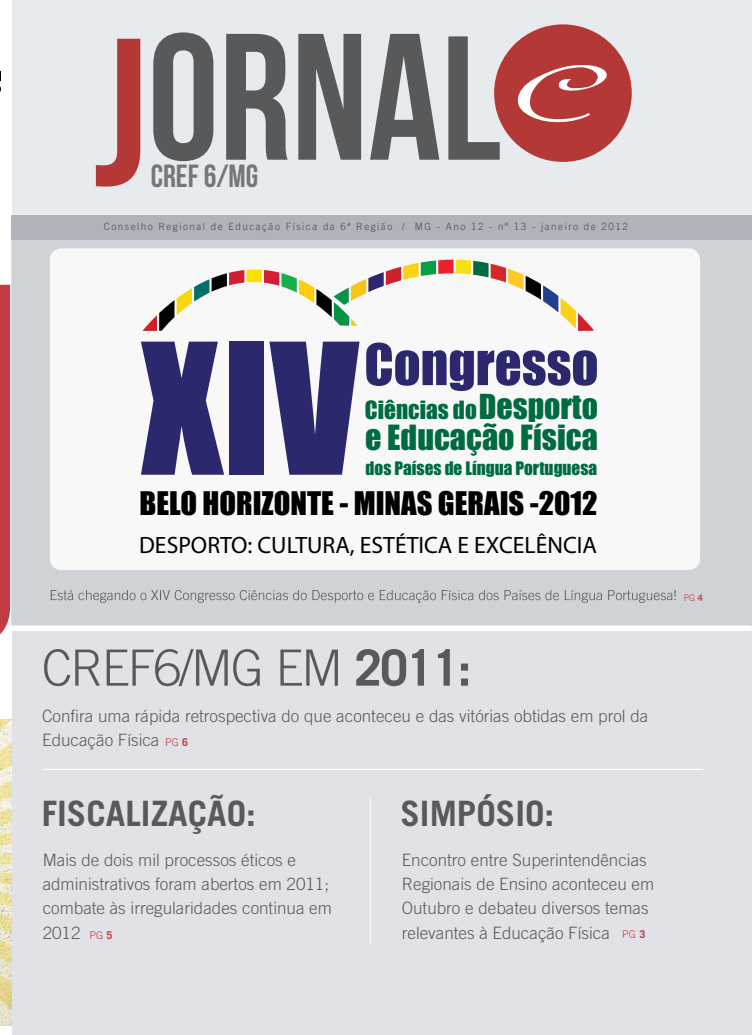
<style>
.page{position:relative;width:752px;height:1035px;background:#fff}
.page>*{position:absolute;margin:0;border:0;box-sizing:border-box;transform-origin:0 0}
.t1{font:179.7px "Bebas Neue";color:#58595b}
.t2{font:168.2px "Impact";color:#2b286d}
.t3{font:52.8px "Impact";color:#2b286d}
.t4{font:300 50px "Trade Gothic";letter-spacing:-.04em;color:#58595b}
.t5{font:700 35px "Trade Gothic";color:#58595b}
.t6{font:32.1px "Impact";color:#006a40}
.t7{font:32px "Bebas Neue";color:#757779}
.t8{font:30.1px "Impact";color:#000}
.t9{font:23.7px "Myriad Pro";color:#000}
.t10{font:23.2px "Impact";color:#006a40}
.t11{font:17.2px "Impact";color:#006a40}
.t12{font:300 17px/24px "Trade Gothic";color:#58595b}
.t13{font:300 10.8px "Trade Gothic";color:#c33c44}
.t14{font:300 10px "Trade Gothic";letter-spacing:.15em;color:#4a4a4d}
.t15{font:300 9px "Trade Gothic";color:#c33c44}
.s1{font-size:210.5px;color:#b43836}
.s2{font-size:176.1px}
.s3{font-size:31.8px}
.s4{font-weight:700}
.s5{font-size:10.8px;color:#c33c44}
.s6{font-weight:700;font-size:10.8px;color:#c33c44}
</style>
<div class="page">
<div style="left:12px;top:0;width:739px;height:625px;background:#e8ebed"></div>
<div style="left:13px;top:631px;width:738px;height:404px;background:#e1e2e8"></div>
<div style="left:12px;top:215px;width:739px;height:24px;background:#b0b3b9"></div>
<div style="left:11px;top:238px;width:740px;height:388px;background:#cfd2d6"></div>
<hr style="left:43px;top:769px;width:659px;height:1px;background:#fff">
<hr style="left:12px;top:625px;width:737px;height:1px;background:#fff">
<div style="left:50px;top:248px;width:649px;height:322px;background:#f8f8f9;border-radius:12px"></div>
<hr style="left:369px;top:798px;width:1px;height:145px;background:#fff">
<div style="left:494px;top:24px;width:137px;height:138px;background:#b43836;border-radius:50%"></div>
<svg style="left:517px;top:65px;width:90px;height:58px"></svg>
<svg style="left:142px;top:260px;width:451px;height:71px"></svg>
<svg style="left:51px;top:590px;width:624px;height:13px"></svg>
<img style="left:0;top:720px;width:11px;height:305px">
<svg style="left:0;top:71px;width:1px;height:21px"></svg>
<svg style="left:0;top:285px;width:11px;height:349px;background:#c84f56"></svg>
<h1 class="t1" style="left:94px;top:-1px;width:408px"><span class="s1">J</span>ORNA<span class="s2">L</span></h1>
<h3 class="t7" style="left:151px;top:158px;width:109px">CREF 6/MG</h3>
<p class="t14" style="left:104px;top:220px;width:525px">Conselho Regional de Educação Física da 6ª Região / MG - Ano 12 - nº 13 - janeiro de 2012</p>
<h2 class="t2" style="left:141px;top:278px;width:219px">XIV</h2>
<h3 class="t3" style="left:364px;top:323px;width:235px">Congresso</h3>
<h3 class="t10" style="left:365px;top:392px;width:234px">Ciências do<span class="s3">Desporto</span></h3>
<h3 class="t6" style="left:365px;top:412px;width:234px">e Educação Física</h3>
<p class="t11" style="left:365px;top:455px;width:233px">dos Países de Língua Portuguesa</p>
<h3 class="t8" style="left:139px;top:479px;width:459px">BELO HORIZONTE - MINAS GERAIS -2012</h3>
<h3 class="t9" style="left:139px;top:530px;width:459px">DESPORTO: CULTURA, ESTÉTICA E EXCELÊNCIA</h3>
<h3 class="t4" style="left:42px;top:638px;width:431px">CREF6/MG em <span class="s4">2011:</span></h3>
<p class="t12" style="left:42px;top:704px;width:607px">Confira uma rápida retrospectiva do que aconteceu e das vitórias obtidas em prol da<br>Educação Física <span class="s5">PG</span> <span class="s6">6</span></p>
<h3 class="t5" style="left:42px;top:791px;width:215px">FISCALIZAÇÃO:</h3>
<h3 class="t5" style="left:400px;top:791px;width:155px">SIMPÓSIO:</h3>
<p class="t12" style="left:401px;top:848px;width:254px">Encontro entre Superintendências<br>Regionais de Ensino aconteceu em<br>Outubro e debateu diversos temas</p>
<p class="t12" style="left:43px;top:848px;width:291px">Mais de dois mil processos éticos e administrativos foram abertos em 2011; combate às irregularidades continua em<br>2012</p>
<p class="t13" style="left:89px;top:929px;width:25px">PG <span class="s4">5</span></p>
<p class="t12" style="left:401px;top:920px;width:245px">relevantes à Educação Física <span class="s5">PG</span> <span class="s6">3</span></p>
<p class="t15" style="left:683px;top:592px;width:21px">PG <span class="s4">4</span></p>
</div>
